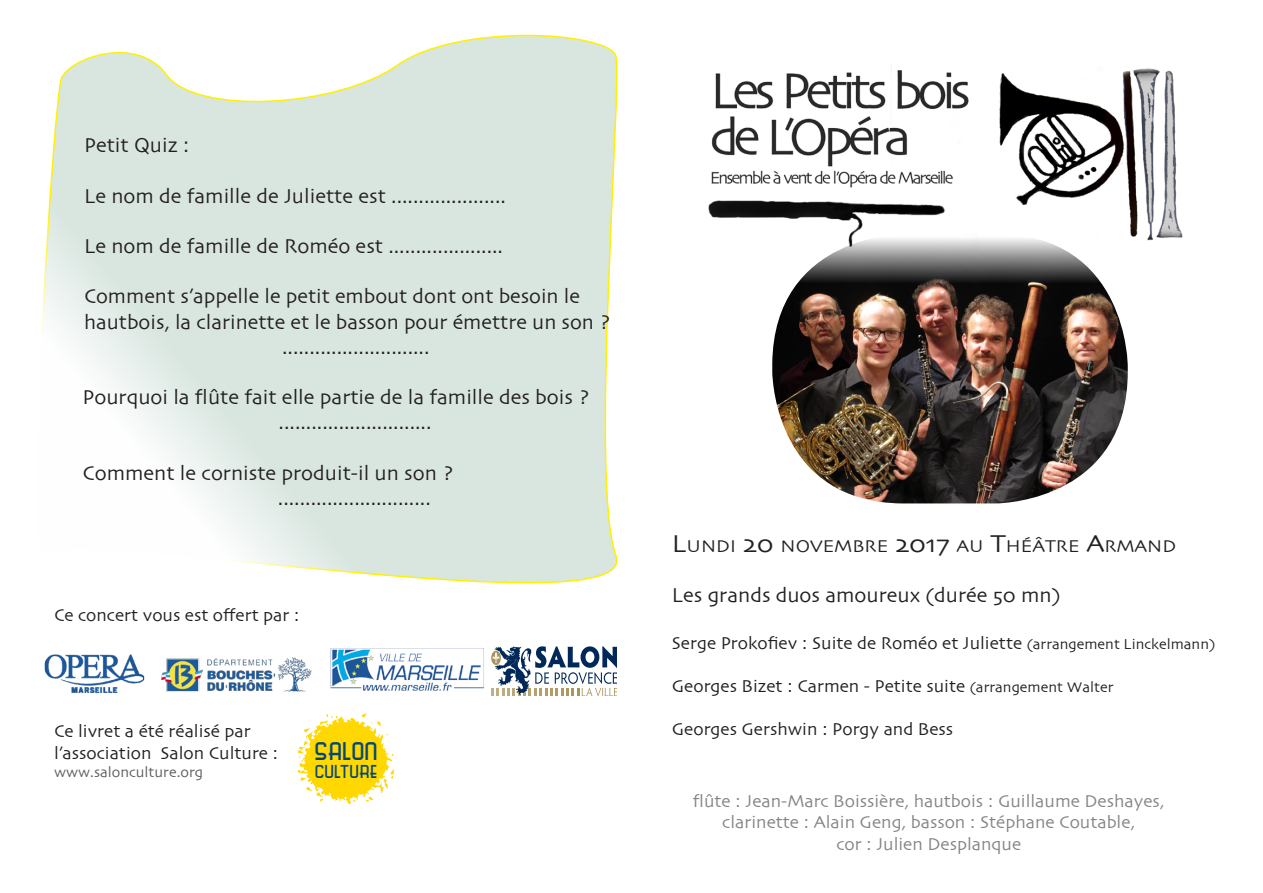
<style>
.page{position:relative;width:1263px;height:893px;background:#fff}
.page>*{position:absolute;margin:0;border:0;box-sizing:border-box;transform-origin:0 0}
.t1{font:23.85px "Science Fair";color:#074772}
.t2{font:21px/25.2px "Skia";color:#231f20}
.t3{font:18px "Skia";color:#231f20}
.t4{font:18px "Skia";color:#828487}
.t5{font:17.85px "Skia";color:#231f20;scale:1.07 1}
.t6{font:17.4px "Science Fair";color:#074772}
.t7{font:15px "Skia";color:#5c5c5f}
.s1{font-size:25.5px}
.s2{font-size:15px}
</style>
<div class="page">
<img style="left:708px;top:65px;width:475px;height:176px">
<img style="left:772px;top:234px;width:356px;height:269px">
<svg style="left:42px;top:34px;width:576px;height:550px"></svg>
<img style="left:44px;top:648px;width:504px;height:48px">
<svg style="left:491px;top:646px;width:126px;height:49px"></svg>
<svg style="left:298px;top:713px;width:96px;height:91px"></svg>
<p class="t2" style="left:84px;top:134px;width:107px">Petit Quiz :</p>
<p class="t2" style="left:84px;top:184px;width:423px">Le nom de famille de Juliette est .....................</p>
<p class="t2" style="left:84px;top:235px;width:420px">Le nom de famille de Roméo est .....................</p>
<p class="t2" style="left:84px;top:285px;width:528px">Comment s’appelle le petit embout dont ont besoin le hautbois, la clarinette et le basson pour émettre un son ?</p>
<p class="t2" style="left:282px;top:335px;width:149px">...........................</p>
<p class="t2" style="left:83px;top:386px;width:509px">Pourquoi la flûte fait elle partie de la famille des bois ?</p>
<p class="t2" style="left:279px;top:411px;width:154px">............................</p>
<p class="t2" style="left:83px;top:461px;width:373px">Comment le corniste produit-il un son ?</p>
<p class="t2" style="left:278px;top:487px;width:154px">............................</p>
<p class="t3" style="left:54px;top:605px;width:247px">Ce concert vous est offert par :</p>
<p class="t3" style="left:54px;top:720px;width:198px">Ce livret a été réalisé par</p>
<p class="t3" style="left:54px;top:742px;width:226px">l’association Salon Culture :</p>
<p class="t7" style="left:54px;top:763px;width:151px">www.salonculture.org</p>
<p class="t1" style="left:315px;top:737px;width:65px">SALON</p>
<p class="t6" style="left:315px;top:761px;width:64px">CULTURE</p>
<p class="t5" style="left:672px;top:535px;width:473px"><span class="s1">L</span>UNDI <span class="s1">20</span> NOVEMBRE <span class="s1">2017</span> AU <span class="s1">T</span>HÉÂTRE <span class="s1">A</span>RMAND</p>
<p class="t2" style="left:672px;top:584px;width:390px">Les grands duos amoureux (durée 50 mn)</p>
<p class="t3" style="left:672px;top:632px;width:545px">Serge Prokofiev : Suite de Roméo et Juliette <span class="s2">(arrangement Linckelmann)</span></p>
<p class="t3" style="left:672px;top:675px;width:443px">Georges Bizet : Carmen - Petite suite <span class="s2">(arrangement Walter</span></p>
<p class="t3" style="left:672px;top:719px;width:283px">Georges Gershwin : Porgy and Bess</p>
<p class="t4" style="left:693px;top:790px;width:473px">flûte : Jean-Marc Boissière, hautbois : Guillaume Deshayes,</p>
<p class="t4" style="left:722px;top:812px;width:415px">clarinette : Alain Geng, basson : Stéphane Coutable,</p>
<p class="t4" style="left:836px;top:833px;width:186px">cor : Julien Desplanque</p>
</div>
